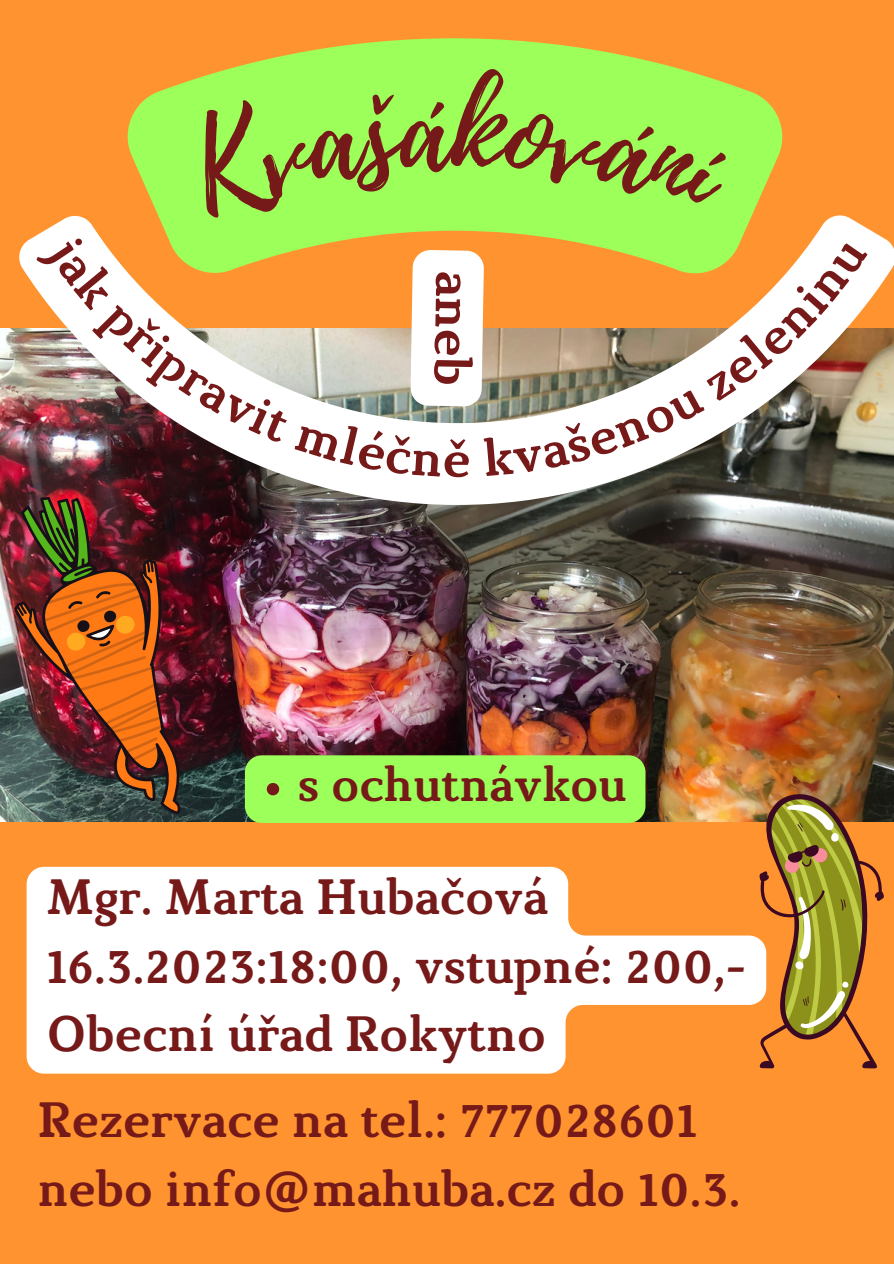
<style>
.page{position:relative;width:894px;height:1264px;background:#fff}
.page>*{position:absolute;margin:0;border:0;box-sizing:border-box;transform-origin:0 0}
.t1{font:700 51px "Marta";color:#761919}
.t2{font:700 49.5px/68.7px "Marta";color:#761919}
.t3{font:700 48px "Marta";color:#761919}
</style>
<div class="page">
<div style="left:0;top:0;width:893px;height:1263px;background:#ff9330"></div>
<img style="left:0;top:470px;width:20px;height:352px">
<svg style="left:240px;top:38px;width:429px;height:28px;fill:#9dff59"></svg>
<svg style="left:31px;top:1068px;width:735px;height:5px;fill:#fff"></svg>
<img style="left:20px;top:66px;width:863px;height:1002px">
<p class="t1" style="left:474px;top:271px;width:116px;rotate:91deg">aneb</p>
<p class="t1" style="left:442px;top:438px;width:30px">ě</p>
<p class="t3" style="left:298px;top:765px;width:330px">s ochutnávkou</p>
<p class="t2" style="left:46px;top:867px;width:701px">Mgr. Marta Hubačová<br>16.3.2023:18:00, vstupné: 200,-<br>Obecní úřad Rokytno</p>
<p class="t2" style="left:38px;top:1090px;width:704px">Rezervace na tel.: 777028601 nebo info@mahuba.cz do 10.3.</p>
</div>
